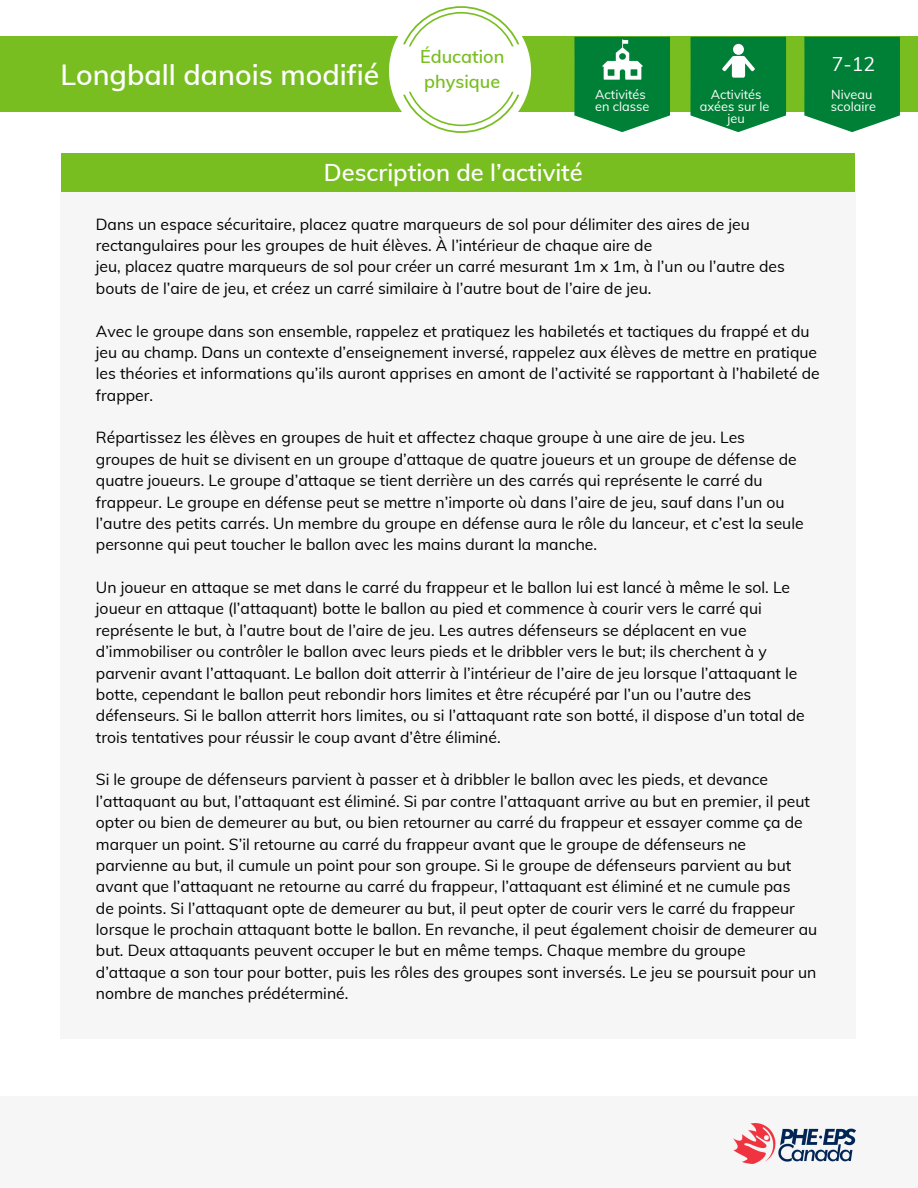
<style>
.page{position:relative;width:918px;height:1188px;background:#fff}
.page>*{position:absolute;margin:0;border:0;box-sizing:border-box;transform-origin:0 0}
.t1{font:600 28.5px "Muli";color:#fff}
.t2{font:600 23.7px "Muli";color:#fff}
.t3{font:19.5px "Muli";color:#fff}
.t4{font:600 18px/25px "Muli";color:#78be20}
.t5{font:15.75px/21.3px "Muli";color:#000}
.t6{font:12.75px/12.3px "Muli";color:#fff}
</style>
<div class="page">
<div style="left:61px;top:192px;width:795px;height:847px;background:#f6f6f6"></div>
<div style="left:61px;top:154px;width:793px;height:38px;background:#78be20"></div>
<div style="left:0;top:1096px;width:918px;height:92px;background:#f6f6f6"></div>
<img style="left:734px;top:1123px;width:121px;height:41px">
<div style="left:0;top:37px;width:918px;height:75px;background:#78be20"></div>
<svg style="left:389px;top:6px;width:142px;height:127px"></svg>
<svg style="left:804px;top:37px;width:96px;height:95px;background:#178b48"></svg>
<svg style="left:691px;top:37px;width:95px;height:95px;background:#239152"></svg>
<svg style="left:574px;top:37px;width:96px;height:95px;background:#1d8e4d"></svg>
<img style="left:599px;top:37px;width:47px;height:47px">
<h1 class="t1" style="left:60px;top:56px;width:321px">Longball danois modifié</h1>
<p class="t4" style="left:420px;top:44px;width:86px">Éducation physique</p>
<p class="t6" style="left:595px;top:88px;width:56px">Activités en classe</p>
<p class="t6" style="left:700px;top:88px;width:71px;text-align:center">Activités axées sur le jeu</p>
<p class="t3" style="left:832px;top:51px;width:45px">7-12</p>
<p class="t6" style="left:831px;top:88px;width:47px">Niveau scolaire</p>
<h2 class="t2" style="left:324px;top:157px;width:260px">Description de l’activité</h2>
<p class="t5" style="left:96px;top:213px;width:690px">Dans un espace sécuritaire, placez quatre marqueurs de sol pour délimiter des aires de jeu rectangulaires pour les groupes de huit élèves. À l’intérieur de chaque aire de<br>jeu, placez quatre marqueurs de sol pour créer un carré mesurant 1m x 1m, à l’un ou l’autre des bouts de l’aire de jeu, et créez un carré similaire à l’autre bout de l’aire de jeu.</p>
<p class="t5" style="left:96px;top:320px;width:725px">Avec le groupe dans son ensemble, rappelez et pratiquez les habiletés et tactiques du frappé et du jeu au champ. Dans un contexte d’enseignement inversé, rappelez aux élèves de mettre en pratique les théories et informations qu’ils auront apprises en amont de l’activité se rapportant à l’habileté de frapper.</p>
<p class="t5" style="left:96px;top:427px;width:709px">Répartissez les élèves en groupes de huit et affectez chaque groupe à une aire de jeu. Les groupes de huit se divisent en un groupe d’attaque de quatre joueurs et un groupe de défense de quatre joueurs. Le groupe d’attaque se tient derrière un des carrés qui représente le carré du frappeur. Le groupe en défense peut se mettre n’importe où dans l’aire de jeu, sauf dans l’un ou l’autre des petits carrés. Un membre du groupe en défense aura le rôle du lanceur, et c’est la seule personne qui peut toucher le ballon avec les mains durant la manche.</p>
<p class="t5" style="left:96px;top:576px;width:710px">Un joueur en attaque se met dans le carré du frappeur et le ballon lui est lancé à même le sol. Le joueur en attaque (l’attaquant) botte le ballon au pied et commence à courir vers le carré qui représente le but, à l’autre bout de l’aire de jeu. Les autres défenseurs se déplacent en vue d’immobiliser ou contrôler le ballon avec leurs pieds et le dribbler vers le but; ils cherchent à y parvenir avant l’attaquant. Le ballon doit atterrir à l’intérieur de l’aire de jeu lorsque l’attaquant le botte, cependant le ballon peut rebondir hors limites et être récupéré par l’un ou l’autre des défenseurs. Si le ballon atterrit hors limites, ou si l’attaquant rate son botté, il dispose d’un total de trois tentatives pour réussir le coup avant d’être éliminé.</p>
<p class="t5" style="left:96px;top:769px;width:723px">Si le groupe de défenseurs parvient à passer et à dribbler le ballon avec les pieds, et devance l’attaquant au but, l’attaquant est éliminé. Si par contre l’attaquant arrive au but en premier, il peut opter ou bien de demeurer au but, ou bien retourner au carré du frappeur et essayer comme ça de marquer un point. S’il retourne au carré du frappeur avant que le groupe de défenseurs ne parvienne au but, il cumule un point pour son groupe. Si le groupe de défenseurs parvient au but avant que l’attaquant ne retourne au carré du frappeur, l’attaquant est éliminé et ne cumule pas<br>de points. Si l’attaquant opte de demeurer au but, il peut opter de courir vers le carré du frappeur lorsque le prochain attaquant botte le ballon. En revanche, il peut également choisir de demeurer au but. Deux attaquants peuvent occuper le but en même temps. Chaque membre du groupe d’attaque a son tour pour botter, puis les rôles des groupes sont inversés. Le jeu se poursuit pour un nombre de manches prédéterminé.</p>
</div>
